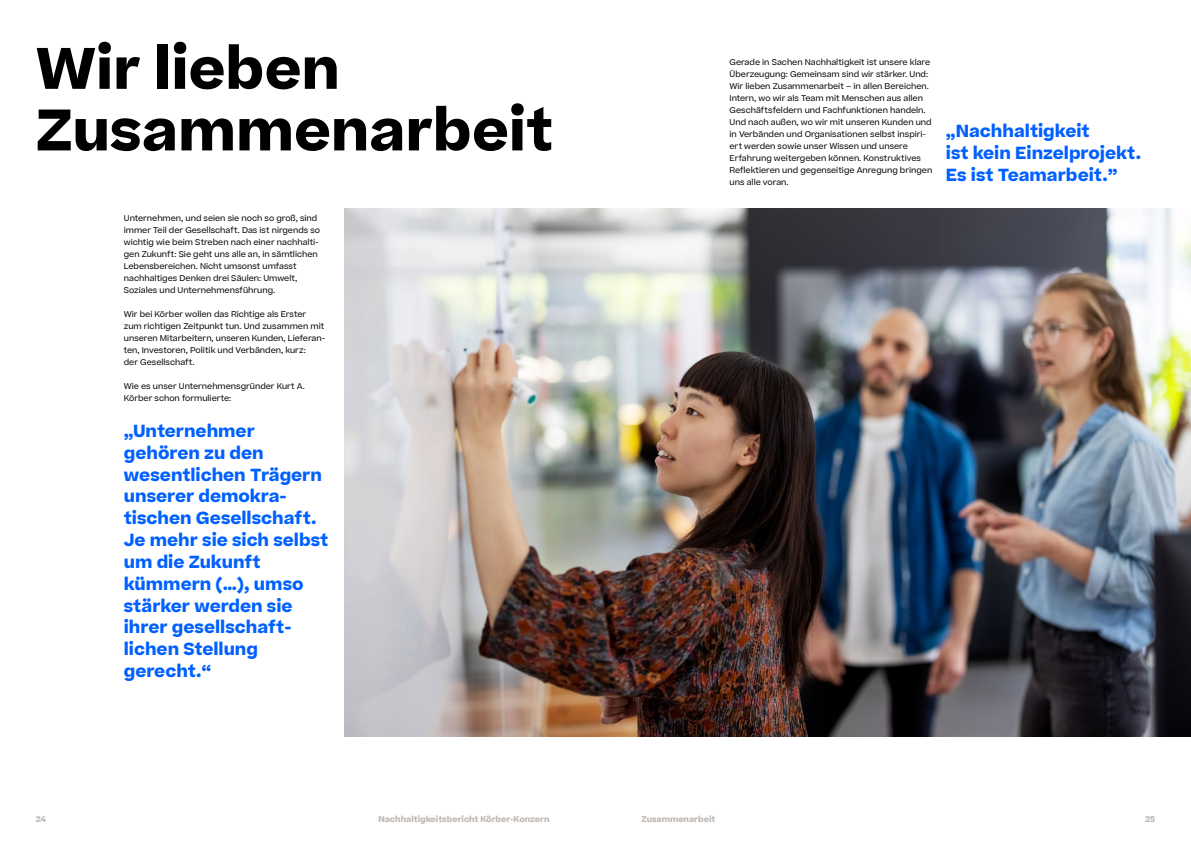
<style>
.page{position:relative;width:1191px;height:842px;background:#fff}
.page>*{position:absolute;margin:0;border:0;box-sizing:border-box;transform-origin:0 0}
.t1{font:700 56px/61.6px "Koerber";color:#000}
.t2{font:700 16.8px/21.8px "Koerber";color:#0060ff}
.t3{font:8px/12px "Koerber";color:#000}
.t4{font:700 8px "Koerber";color:#beb7b3}
</style>
<div class="page">
<img style="left:344px;top:209px;width:847px;height:528px">
<h1 class="t1" style="left:36px;top:38px;width:519px">Wir lieben<br>Zusammenarbeit</h1>
<p class="t3" style="left:124px;top:212px;width:198px">Unternehmen, und seien sie noch so groß, sind immer Teil der Gesellschaft. Das ist nirgends so wichtig wie beim Streben nach einer nachhalti&shy;gen Zukunft: Sie geht uns alle an, in sämtlichen Lebensbereichen. Nicht umsonst umfasst nachhaltiges Denken drei Säulen: Umwelt, Soziales und Unternehmensführung.</p>
<p class="t3" style="left:124px;top:308px;width:203px">Wir bei Körber wollen das Richtige als Erster zum richtigen Zeitpunkt tun. Und zusammen mit unseren Mitarbeitern, unseren Kunden, Lieferan&shy;ten, Investoren, Politik und Verbänden, kurz:<br>der Gesellschaft.</p>
<p class="t3" style="left:124px;top:380px;width:183px">Wie es unser Unternehmensgründer Kurt A.<br>Körber schon formulierte:</p>
<h2 class="t2" style="left:124px;top:420px;width:206px">„Unternehmer gehören zu den wesentlichen Trägern unserer demokra&shy;tischen Gesellschaft.<br>Je mehr sie sich selbst um die Zukunft kümmern (…), umso stärker werden sie ihrer gesellschaft&shy;lichen Stellung gerecht.“</h2>
<p class="t3" style="left:729px;top:56px;width:204px">Gerade in Sachen Nachhaltigkeit ist unsere klare Überzeugung: Gemeinsam sind wir stärker. Und:<br>Wir lieben Zusammenarbeit – in allen Bereichen.<br>Intern, wo wir als Team mit Menschen aus allen Geschäftsfeldern und Fachfunktionen handeln.<br>Und nach außen, wo wir mit unseren Kunden und in Verbänden und Organisationen selbst inspiri&shy;ert werden sowie unser Wissen und unsere Erfahrung weitergeben können. Konstruktives Reflektieren und gegenseitige Anregung bringen uns alle voran.</p>
<h2 class="t2" style="left:946px;top:120px;width:197px">„Nachhaltigkeit<br>ist kein Einzelprojekt.<br>Es ist Teamarbeit.”</h2>
<p class="t4" style="left:36px;top:814px;width:12px">24</p>
<p class="t4" style="left:378px;top:814px;width:173px">Nachhaltigkeitsbericht Körber-Konzern</p>
<p class="t4" style="left:1145px;top:814px;width:12px">25</p>
<p class="t4" style="left:641px;top:814px;width:75px">Zusammenarbeit</p>
</div>
